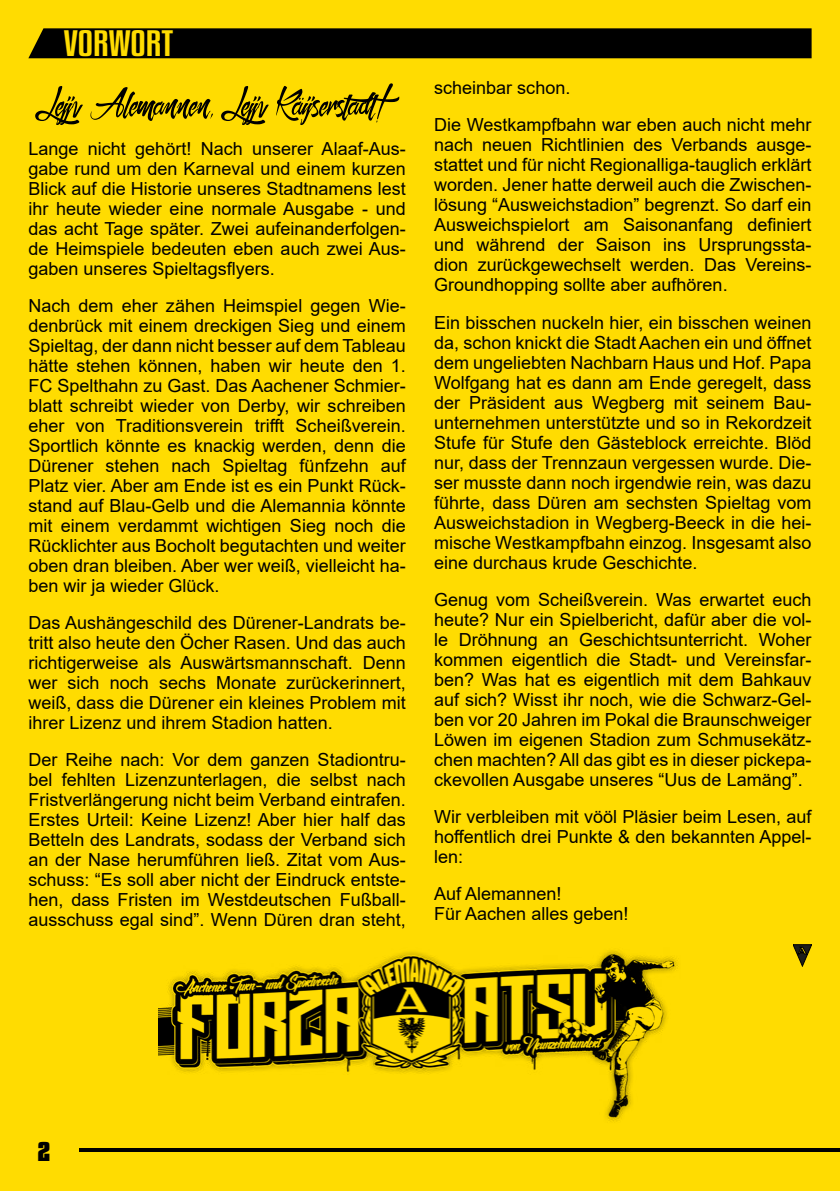
<style>
.page{position:relative;width:840px;height:1191px;background:#fff}
.page>*{position:absolute;margin:0;border:0;box-sizing:border-box;transform-origin:0 0}
.t1{font:32.2px "Kenyan Coffee Rg";color:#ffdc01;scale:1.18 1}
.t2{font:700 23.8px "Kenyan Coffee Rg";color:#000;scale:1.29 1}
.t3{font:18px/20px "Arial";color:#000;text-align:justify}
</style>
<div class="page">
<div style="left:0;top:0;width:839px;height:1191px;background:#ffdc01"></div>
<div style="left:28px;top:28px;width:783px;height:30px;background:#000"></div>
<hr style="left:80px;top:1148px;width:759px;height:4px;background:#000">
<svg style="left:35px;top:86px;width:48px;height:39px"></svg>
<svg style="left:90px;top:87px;width:123px;height:34px"></svg>
<svg style="left:221px;top:86px;width:47px;height:39px"></svg>
<svg style="left:276px;top:83px;width:123px;height:42px"></svg>
<svg style="left:793px;top:944px;width:18px;height:22px"></svg>
<img style="left:159px;top:950px;width:519px;height:172px">
<h1 class="t1" style="left:64px;top:24px;width:94px">VORWORT</h1>
<p class="t3" style="left:28px;top:139px;width:379px">Lange nicht gehört! Nach unserer Alaaf-Aus&shy;gabe rund um den Karneval und einem kurzen Blick auf die Historie unseres Stadtnamens lest ihr heute wieder eine normale Ausgabe - und das acht Tage später. Zwei aufeinanderfolgen&shy;de Heimspiele bedeuten eben auch zwei Aus&shy;gaben unseres Spieltagsflyers.</p>
<p class="t3" style="left:28px;top:296px;width:379px">Nach dem eher zähen Heimspiel gegen Wie&shy;denbrück mit einem dreckigen Sieg und einem Spieltag, der dann nicht besser auf dem Tableau hätte stehen können, haben wir heute den 1.<br>FC Spelthahn zu Gast. Das Aachener Schmier&shy;blatt schreibt wieder von Derby, wir schreiben eher von Traditionsverein trifft Scheißverein.<br>Sportlich könnte es knackig werden, denn die Dürener stehen nach Spieltag fünfzehn auf Platz vier. Aber am Ende ist es ein Punkt Rück&shy;stand auf Blau-Gelb und die Alemannia könnte mit einem verdammt wichtigen Sieg noch die Rücklichter aus Bocholt begutachten und weiter oben dran bleiben. Aber wer weiß, vielleicht ha&shy;ben wir ja wieder Glück.</p>
<p class="t3" style="left:28px;top:613px;width:379px">Das Aushängeschild des Dürener-Landrats be&shy;tritt also heute den Öcher Rasen. Und das auch richtigerweise als Auswärtsmannschaft. Denn wer sich noch sechs Monate zurückerinnert, weiß, dass die Dürener ein kleines Problem mit ihrer Lizenz und ihrem Stadion hatten.</p>
<p class="t3" style="left:28px;top:750px;width:379px">Der Reihe nach: Vor dem ganzen Stadiontru&shy;bel fehlten Lizenzunterlagen, die selbst nach Fristverlängerung nicht beim Verband eintrafen.<br>Erstes Urteil: Keine Lizenz! Aber hier half das Betteln des Landrats, sodass der Verband sich an der Nase herumführen ließ. Zitat vom Aus&shy;schuss: “Es soll aber nicht der Eindruck entste&shy;hen, dass Fristen im Westdeutschen Fußball&shy;ausschuss egal sind”. Wenn Düren dran steht,</p>
<p class="t3" style="left:434px;top:69px;width:378px;line-height:37px">scheinbar schon.<br>Die Westkampfbahn war eben auch nicht mehr</p>
<p class="t3" style="left:434px;top:135px;width:379px">nach neuen Richtlinien des Verbands ausge&shy;stattet und für nicht Regionalliga-tauglich erklärt worden. Jener hatte derweil auch die Zwischen&shy;lösung “Ausweichstadion” begrenzt. So darf ein Ausweichspielort am Saisonanfang definiert und während der Saison ins Ursprungssta&shy;dion zurückgewechselt werden. Das Vereins-Groundhopping sollte aber aufhören.</p>
<p class="t3" style="left:434px;top:312px;width:379px">Ein bisschen nuckeln hier, ein bisschen weinen da, schon knickt die Stadt Aachen ein und öffnet dem ungeliebten Nachbarn Haus und Hof. Papa Wolfgang hat es dann am Ende geregelt, dass der Präsident aus Wegberg mit seinem Bau&shy;unternehmen unterstützte und so in Rekordzeit Stufe für Stufe den Gästeblock erreichte. Blöd nur, dass der Trennzaun vergessen wurde. Die&shy;ser musste dann noch irgendwie rein, was dazu führte, dass Düren am sechsten Spieltag vom Ausweichstadion in Wegberg-Beeck in die hei&shy;mische Westkampfbahn einzog. Insgesamt also eine durchaus krude Geschichte.</p>
<p class="t3" style="left:434px;top:589px;width:379px">Genug vom Scheißverein. Was erwartet euch heute? Nur ein Spielbericht, dafür aber die vol&shy;le Dröhnung an Geschichtsunterricht. Woher kommen eigentlich die Stadt- und Vereinsfar&shy;ben? Was hat es eigentlich mit dem Bahkauv auf sich? Wisst ihr noch, wie die Schwarz-Gel&shy;ben vor 20 Jahren im Pokal die Braunschweiger Löwen im eigenen Stadion zum Schmusekätz&shy;chen machten? All das gibt es in dieser pickepa&shy;ckevollen Ausgabe unseres “Uus de Lamäng”.</p>
<p class="t3" style="left:434px;top:806px;width:379px">Wir verbleiben mit vööl Pläsier beim Lesen, auf hoffentlich drei Punkte &amp; den bekannten Appel&shy;len:</p>
<p class="t3" style="left:434px;top:883px;width:196px">Auf Alemannen!<br>Für Aachen alles geben!</p>
<h2 class="t2" style="left:37px;top:1136px;width:12px">2</h2>
</div>
